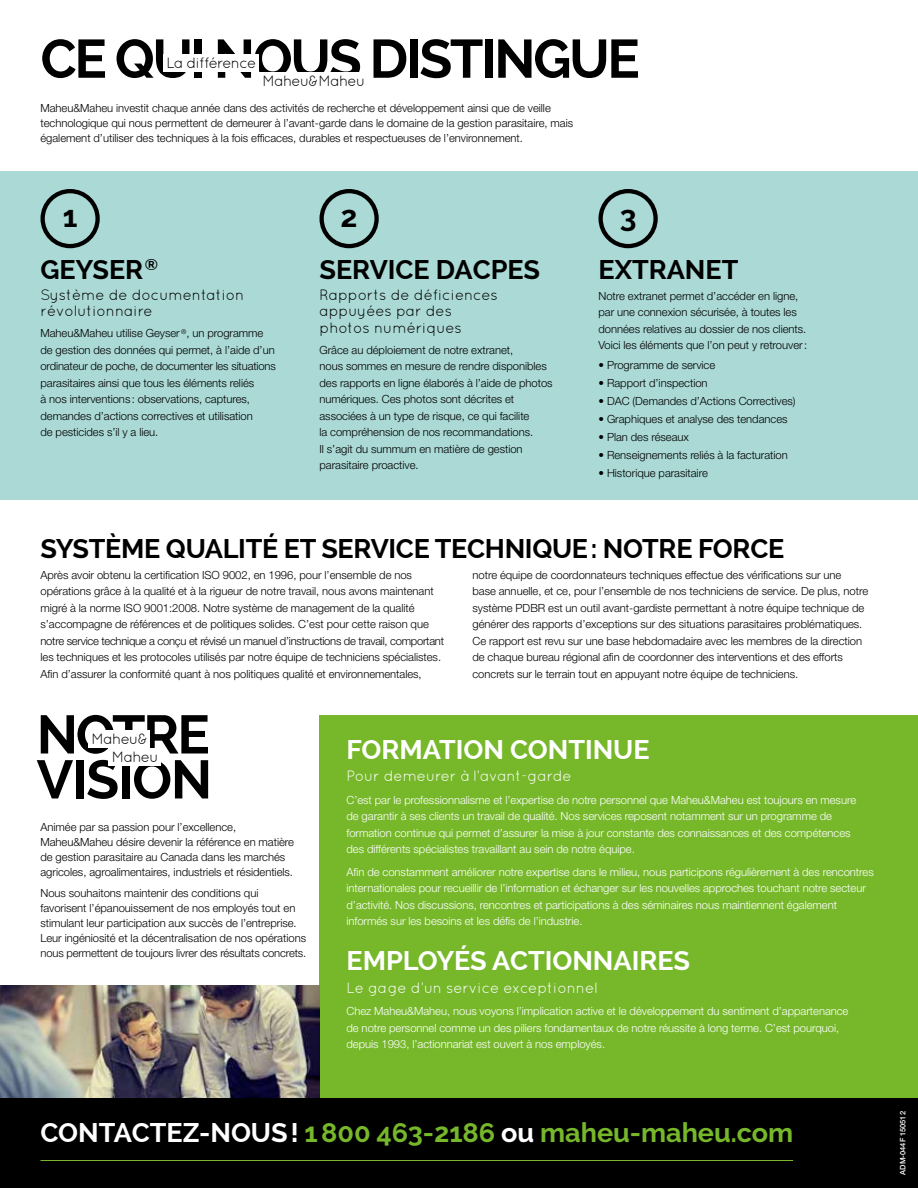
<style>
.page{position:relative;width:918px;height:1188px;background:#fff}
.page>*{position:absolute;margin:0;border:0;box-sizing:border-box;transform-origin:0 0}
.t1{font:700 54px/45px "Raleway";letter-spacing:-.04em;color:#000}
.t2{font:700 30px "Raleway";color:#000}
.t3{font:700 27px "Raleway";letter-spacing:-.01em;color:#000}
.t4{font:700 27px "Raleway";color:#76b82a}
.t5{font:700 27px "Raleway";color:#fff}
.t6{font:15px/16.5px "Quicksand";letter-spacing:-.005em;color:#000}
.t7{font:15px "Quicksand";letter-spacing:-.005em;color:#fff}
.t8{font:15px/18px "Quicksand";letter-spacing:-.045em;color:#000}
.t9{font:300 11.25px/16.5px "Helvetica Neue LT Std";letter-spacing:-.005em;color:#000}
.t10{font:300 11.25px/16.5px "Helvetica Neue LT Std";letter-spacing:-.005em;color:#fff}
.t11{font:500 7.5px "Helvetica Neue LT Std";letter-spacing:-.005em;color:#fff}
.s1{color:#fff}
</style>
<div class="page">
<div style="left:0;top:171px;width:918px;height:329px;background:#aad9d6"></div>
<div style="left:320px;top:716px;width:598px;height:382px;background:#76b82a"></div>
<div style="left:0;top:1098px;width:918px;height:90px;background:#000"></div>
<hr style="left:40px;top:1160px;width:753px;height:1px;background:#76b82a">
<div style="left:40px;top:189px;width:60px;height:59px;border:4px solid #000;border-radius:50%"></div>
<div style="left:319px;top:189px;width:60px;height:59px;border:4px solid #000;border-radius:50%"></div>
<div style="left:598px;top:189px;width:60px;height:59px;border:4px solid #000;border-radius:50%"></div>
<img style="left:0;top:986px;width:320px;height:112px">
<h1 class="t1" style="left:40px;top:37px;width:601px">CE QUI NOUS DISTINGUE</h1>
<h3 class="t8" style="left:166px;top:54px;width:92px">La différence</h3>
<h3 class="t8" style="left:262px;top:72px;width:104px">Maheu&amp;Maheu</h3>
<p class="t9" style="left:40px;top:100px;width:534px;line-height:15px">Maheu&amp;Maheu investit chaque année dans des activités de recherche et développement ainsi que de veille technologique qui nous permettent de demeurer à l’avant-garde dans le domaine de la gestion parasitaire, mais également d’utiliser des techniques à la fois efficaces, durables et respectueuses de l’environnement.</p>
<h2 class="t2" style="left:63px;top:199px;width:16px">1</h2>
<h2 class="t2" style="left:341px;top:199px;width:19px">2</h2>
<h2 class="t2" style="left:620px;top:199px;width:18px">3</h2>
<h3 class="t3" style="left:40px;top:254px;width:119px">GEYSER<sup>®</sup></h3>
<h3 class="t6" style="left:40px;top:286px;width:206px">Système de documentation révolutionnaire</h3>
<p class="t9" style="left:40px;top:325px;width:237px">Maheu&amp;Maheu utilise Geyser <sup>®</sup>, un programme de gestion des données qui permet, à l’aide d’un ordinateur de poche, de documenter les situations parasitaires ainsi que tous les éléments reliés<br>à nos interventions : observations, captures, demandes d’actions correctives et utilisation<br>de pesticides s’il y a lieu.</p>
<h3 class="t3" style="left:319px;top:254px;width:222px">SERVICE DACPES</h3>
<h3 class="t6" style="left:320px;top:286px;width:180px">Rapports de déficiences appuyées par des photos numériques</h3>
<p class="t9" style="left:320px;top:341px;width:235px">Grâce au déploiement de notre extranet,<br>nous sommes en mesure de rendre disponibles des rapports en ligne élaborés à l’aide de photos numériques. Ces photos sont décrites et associées à un type de risque, ce qui facilite<br>la compréhension de nos recommandations.<br>Il s’agit du summum en matière de gestion parasitaire proactive.</p>
<h3 class="t3" style="left:598px;top:254px;width:142px">EXTRANET</h3>
<p class="t9" style="left:598px;top:287px;width:210px">Notre extranet permet d’accéder en ligne, par une connexion sécurisée, à toutes les données relatives au dossier de nos clients.<br>Voici les éléments que l’on peut y retrouver:</p>
<p class="t9" style="left:598px;top:356px;width:118px">• Programme de service</p>
<p class="t9" style="left:598px;top:374px;width:111px">• Rapport d’inspection</p>
<p class="t9" style="left:598px;top:392px;width:199px">• DAC (Demandes d’Actions Correctives)</p>
<p class="t9" style="left:598px;top:410px;width:191px">• Graphiques et analyse des tendances</p>
<p class="t9" style="left:598px;top:428px;width:92px">• Plan des réseaux</p>
<p class="t9" style="left:598px;top:446px;width:191px">• Renseignements reliés à la facturation</p>
<p class="t9" style="left:598px;top:464px;width:111px">• Historique parasitaire</p>
<h3 class="t3" style="left:40px;top:533px;width:745px">SYSTÈME QUALITÉ ET SERVICE TECHNIQUE: NOTRE FORCE</h3>
<p class="t9" style="left:40px;top:566px;width:405px">Après avoir obtenu la certification ISO 9002, en 1996, pour l’ensemble de nos opérations grâce à la qualité et à la rigueur de notre travail, nous avons maintenant migré à la norme ISO 9001:2008. Notre système de management de la qualité s’accompagne de références et de politiques solides. C’est pour cette raison que notre service technique a conçu et révisé un manuel d’instructions de travail, comportant les techniques et les protocoles utilisés par notre équipe de techniciens spécialistes.<br>Afin d’assurer la conformité quant à nos politiques qualité et environnementales,</p>
<p class="t9" style="left:472px;top:566px;width:397px">notre équipe de coordonnateurs techniques effectue des vérifications sur une<br>base annuelle, et ce, pour l’ensemble de nos techniciens de service. De plus, notre système PDBR est un outil avant-gardiste permettant à notre équipe technique de générer des rapports d’exceptions sur des situations parasitaires problématiques.<br>Ce rapport est revu sur une base hebdomadaire avec les membres de la direction de chaque bureau régional afin de coordonner des interventions et des efforts concrets sur le terrain tout en appuyant notre équipe de techniciens.</p>
<h1 class="t1" style="left:37px;top:712px;width:177px">NOTRE<br>VISION</h1>
<h3 class="t8" style="left:112px;top:730px;width:48px;text-indent:-20px">Maheu&amp;<br>Maheu</h3>
<p class="t9" style="left:40px;top:819px;width:255px;line-height:15px">Animée par sa passion pour l’excellence, Maheu&amp;Maheu désire devenir la référence en matière de gestion parasitaire au Canada dans les marchés agricoles, agroalimentaires, industriels et résidentiels.</p>
<p class="t9" style="left:40px;top:885px;width:267px;line-height:15px">Nous souhaitons maintenir des conditions qui favorisent l’épanouissement de nos employés tout en stimulant leur participation aux succès de l’entreprise.<br>Leur ingéniosité et la décentralisation de nos opérations nous permettent de toujours livrer des résultats concrets.</p>
<h3 class="t5" style="left:346px;top:734px;width:305px">FORMATION CONTINUE</h3>
<h3 class="t7" style="left:346px;top:768px;width:227px">Pour demeurer à l’avant-garde</h3>
<p class="t10" style="left:346px;top:791px;width:511px">C’est par le professionnalisme et l’expertise de notre personnel que Maheu&amp;Maheu est toujours en mesure de garantir à ses clients un travail de qualité. Nos services reposent notamment sur un programme de formation continue qui permet d’assurer la mise à jour constante des connaissances et des compétences des différents spécialistes travaillant au sein de notre équipe.</p>
<p class="t10" style="left:346px;top:863px;width:529px">Afin de constamment améliorer notre expertise dans le milieu, nous participons régulièrement à des rencontres internationales pour recueillir de l’information et échanger sur les nouvelles approches touchant notre secteur d’activité. Nos discussions, rencontres et participations à des séminaires nous maintiennent également informés sur les besoins et les défis de l’industrie.</p>
<h3 class="t5" style="left:346px;top:945px;width:345px">EMPLOYÉS ACTIONNAIRES</h3>
<h3 class="t7" style="left:346px;top:979px;width:253px">Le gage d’un service exceptionnel</h3>
<p class="t10" style="left:346px;top:1003px;width:503px">Chez Maheu&amp;Maheu, nous voyons l’implication active et le développement du sentiment d’appartenance de notre personnel comme un des piliers fondamentaux de notre réussite à long terme. C’est pourquoi, depuis 1993, l’actionnariat est ouvert à nos employés.</p>
<h3 class="t4" style="left:40px;top:1117px;width:754px"><span class="s1">CONTACTEZ-NOUS!</span> 1800 463-2186 <span class="s1">ou</span> maheu-maheu.com</h3>
<p class="t11" style="left:898px;top:1175px;width:65px;rotate:-90deg">ADM-044F 150512</p>
</div>
